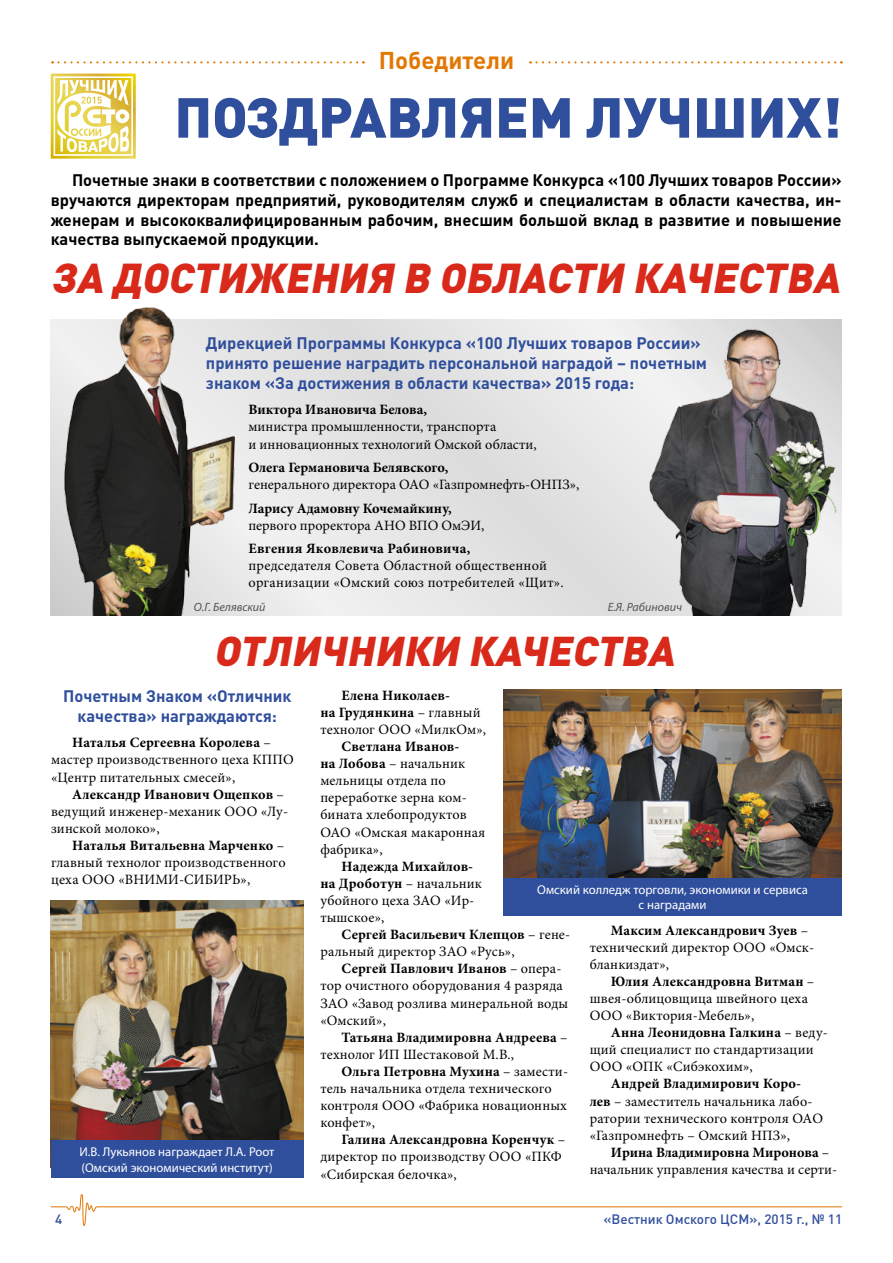
<style>
.page{position:relative;width:893px;height:1263px;background:#fff}
.page>*{position:absolute;margin:0;border:0;box-sizing:border-box;transform-origin:0 0}
.t1{font:900 55.5px "DIN Pro";color:#2f4e9c}
.t2{font:italic 900 41.25px "DIN Pro";color:#d8291a}
.t3{font:italic 900 41.1px "DIN Pro";color:#d8291a}
.t4{font:700 24px "DIN Pro";color:#e37703}
.t5{font:700 16.5px/19.8px "DIN Pro";color:#000;text-align:justify}
.t6{font:700 16.5px/19.8px "DIN Pro";color:#2f4e9c;text-align:center}
.t7{font:14.25px/17.1px "Minion Pro";letter-spacing:.01em;color:#000}
.t8{font:700 14.25px/17.1px "Minion Pro";letter-spacing:.005em;color:#000}
.t9{font:500 13.5px "DIN Pro";color:#2f4e9c}
.t10{font:12.75px/15.3px "Myriad Pro";color:#fff}
.t11{font:italic 12px "Myriad Pro";color:#535353}
.s1{font-weight:700}
.s2{font-weight:400}
</style>
<div class="page">
<div style="left:51px;top:320px;width:791px;height:295px;background:#e4e4e4"></div>
<svg style="left:530px;top:61px;width:312px;height:2px"></svg>
<svg style="left:52px;top:61px;width:312px;height:2px"></svg>
<svg style="left:51px;top:74px;width:85px;height:85px"></svg>
<img style="left:503px;top:689px;width:339px;height:189px">
<img style="left:51px;top:900px;width:252px;height:240px">
<img style="left:55px;top:307px;width:186px;height:308px">
<img style="left:639px;top:320px;width:203px;height:295px">
<div style="left:51px;top:1140px;width:252px;height:38px;background:#2f4e9c"></div>
<div style="left:503px;top:878px;width:339px;height:38px;background:#2f4e9c"></div>
<svg style="left:50px;top:1194px;width:793px;height:32px"></svg>
<h3 class="t4" style="left:379px;top:44px;width:137px">Победители</h3>
<h1 class="t1" style="left:174px;top:80px;width:669px">ПОЗДРАВЛЯЕМ ЛУЧШИХ!</h1>
<p class="t5" style="left:51px;top:169px;width:792px;text-indent:21px">Почетные знаки в соответствии с положением о Программе Конкурса «100 Лучших товаров России» вручаются директорам предприятий, руководителям служб и специалистам в области качества, ин&shy;женерам и высококвалифицированным рабочим, внесшим большой вклад в развитие и повышение качества выпускаемой продукции.</p>
<h2 class="t2" style="left:51px;top:250px;width:799px">ЗА ДОСТИЖЕНИЯ В ОБЛАСТИ КАЧЕСТВА</h2>
<p class="t6" style="left:206px;top:333px;width:503px;text-align:left">Дирекцией Программы Конкурса «100 Лучших товаров России» принято решение наградить персональной наградой – почетным знаком «За достижения в области качества» 2015 года:</p>
<p class="t8" style="left:248px;top:401px;width:180px">Виктора Ивановича Белова,</p>
<p class="t7" style="left:248px;top:418px;width:290px">министра промышленности, транспорта<br>и инновационных технологий Омской области,</p>
<p class="t8" style="left:248px;top:459px;width:202px">Олега Германовича Белявского,</p>
<p class="t7" style="left:248px;top:476px;width:332px">генерального директора ОАО «Газпромнефть-ОНПЗ»,</p>
<p class="t8" style="left:248px;top:499px;width:205px">Ларису Адамовну Кочемайкину,</p>
<p class="t7" style="left:248px;top:517px;width:237px">первого проректора АНО ВПО ОмЭИ,</p>
<p class="t8" style="left:248px;top:540px;width:224px">Евгения Яковлевича Рабиновича,</p>
<p class="t7" style="left:248px;top:557px;width:317px">председателя Совета Областной общественной организации «Омский союз потребителей «Щит».</p>
<p class="t11" style="left:194px;top:599px;width:73px">О.Г. Белявский</p>
<p class="t11" style="left:608px;top:599px;width:76px">Е.Я. Рабинович</p>
<h3 class="t3" style="left:213px;top:623px;width:471px">ОТЛИЧНИКИ КАЧЕСТВА</h3>
<p class="t6" style="left:63px;top:685px;width:230px">Почетным Знаком «Отличник качества» награждаются:</p>
<p class="t7" style="left:51px;top:734px;width:244px;text-indent:21px"><span class="s1">Наталья Сергеевна Королева</span> – мастер производственного цеха КППО «Центр питательных смесей»,</p>
<p class="t7" style="left:51px;top:786px;width:239px;text-indent:21px"><span class="s1">Александр Иванович Ощепков</span> – ведущий инженер-механик ООО «Лу&shy;зинской молоко»,</p>
<p class="t7" style="left:51px;top:837px;width:236px;text-align:justify;text-indent:21px"><span class="s1">Наталья Витальевна Марченко</span> – главный технолог производственного цеха ООО «ВНИМИ-СИБИРЬ»,</p>
<p class="t10" style="left:80px;top:1144px;width:197px">И.В. Лукьянов награждает Л.А. Роот (Омский экономический институт)</p>
<p class="t7" style="left:320px;top:687px;width:167px;text-indent:21px"><span class="s1">Елена Николаев-<br>на Грудянкина</span> – главный технолог ООО «МилкОм»,</p>
<p class="t7" style="left:320px;top:738px;width:166px;text-indent:21px"><span class="s1">Светлана Иванов-<br>на Лобова</span> – начальник мельницы отдела по переработке зерна ком&shy;бината хлебопродуктов<br>ОАО «Омская макаронная фабрика»,</p>
<p class="t7" style="left:320px;top:858px;width:163px;text-indent:21px"><span class="s1">Надежда Михайлов&shy;на Дроботун</span> – начальник убойного цеха ЗАО «Ир&shy;тышское»,</p>
<p class="t7" style="left:320px;top:926px;width:251px;text-indent:21px"><span class="s1">Сергей Васильевич Клепцов</span> – гене&shy;ральный директор ЗАО «Русь»,</p>
<p class="t7" style="left:320px;top:960px;width:249px;text-indent:21px"><span class="s1">Сергей Павлович Иванов</span> – опера&shy;тор очистного оборудования 4 разряда<br>ЗАО «Завод розлива минеральной воды «Омский»,</p>
<p class="t8" style="left:320px;top:1028px;width:249px;text-indent:21px">Татьяна Владимировна Андреева <span class="s2">– технолог ИП Шестаковой М.В.,</span></p>
<p class="t7" style="left:320px;top:1063px;width:249px;text-indent:21px"><span class="s1">Ольга Петровна Мухина</span> – замести&shy;тель начальника отдела технического контроля ООО «Фабрика новационных конфет»,</p>
<p class="t7" style="left:320px;top:1131px;width:246px;text-indent:21px"><span class="s1">Галина Александровна Коренчук</span> – директор по производству ООО «ПКФ «Сибирская белочка»,</p>
<p class="t10" style="left:537px;top:882px;width:272px;text-align:center">Омский колледж торговли, экономики и сервиса с наградами</p>
<p class="t7" style="left:590px;top:921px;width:224px;text-indent:21px"><span class="s1">Максим Александрович Зуев</span> – технический директор ООО «Омск&shy;бланкиздат»,</p>
<p class="t7" style="left:590px;top:973px;width:226px;text-indent:21px"><span class="s1">Юлия Александровна Витман</span> – швея-облицовщица швейного цеха<br>ООО «Виктория-Мебель»,</p>
<p class="t7" style="left:590px;top:1024px;width:240px;text-indent:21px"><span class="s1">Анна Леонидовна Галкина</span> – веду&shy;щий специалист по стандартизации<br>ООО «ОПК «Сибэкохим»,</p>
<p class="t7" style="left:590px;top:1075px;width:235px;text-indent:21px"><span class="s1">Андрей Владимирович Коро&shy;лев</span> – заместитель начальника лабо&shy;ратории технического контроля ОАО «Газпромнефть – Омский НПЗ»,</p>
<p class="t7" style="left:590px;top:1144px;width:249px;text-indent:21px"><span class="s1">Ирина Владимировна Миронова</span> – начальник управления качества и серти-</p>
<p class="t9" style="left:55px;top:1209px;width:9px">4</p>
<p class="t9" style="left:604px;top:1209px;width:240px">«Вестник Омского ЦСМ», 2015 г., № 11</p>
</div>
